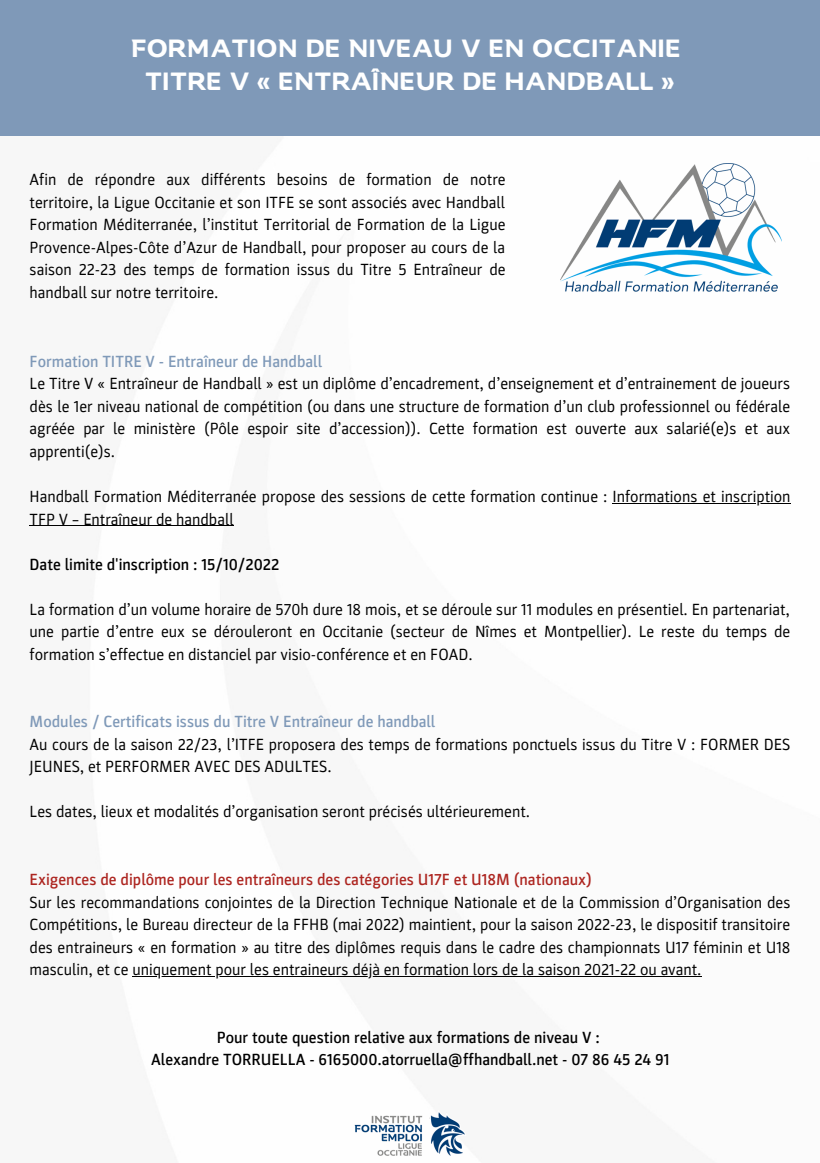
<style>
.page{position:relative;width:820px;height:1163px;background:#fff}
.page>*{position:absolute;margin:0;border:0;box-sizing:border-box;transform-origin:0 0}
.t1{font:23.75px/32.9px "FF Hand";color:#fff;text-align:center}
.t2{font:16.25px/22.5px "Parka";color:#000;text-align:justify}
.t3{font:500 16.25px/22.5px "Parka";color:#000;text-align:center}
.t4{font:500 16.25px "Parka";color:#7f99b8}
.t5{font:500 16.25px "Parka";color:#ad2520}
</style>
<div class="page">
<div style="left:0;top:0;width:819px;height:135px;background:#7f99b8"></div>
<img style="left:354px;top:1112px;width:111px;height:44px">
<img style="left:560px;top:163px;width:221px;height:129px">
<hr style="left:612px;top:503px;width:178px;height:1px;background:#000">
<hr style="left:30px;top:525px;width:203px;height:1px;background:#000">
<hr style="left:132px;top:976px;width:569px;height:1px;background:#000">
<h1 class="t1" style="left:131px;top:34px;width:551px">FORMATION DE NIVEAU V EN OCCITANIE<br>TITRE V « ENTRAÎNEUR DE HANDBALL »</h1>
<p class="t2" style="left:30px;top:169px;width:477px">Afin de répondre aux différents besoins de formation de notre territoire, la Ligue Occitanie et son ITFE se sont associés avec Handball Formation Méditerranée, l’institut Territorial de Formation de la Ligue Provence-Alpes-Côte d’Azur de Handball, pour proposer au cours de la saison 22-23 des temps de formation issus du Titre 5 Entraîneur de handball sur notre territoire.</p>
<p class="t4" style="left:30px;top:352px;width:294px">Formation TITRE V - Entraîneur de Handball</p>
<p class="t2" style="left:30px;top:373px;width:762px">Le Titre V « Entraîneur de Handball » est un diplôme d’encadrement, d’enseignement et d’entrainement de joueurs dès le 1er niveau national de compétition (ou dans une structure de formation d’un club professionnel ou fédérale agréée par le ministère (Pôle espoir site d’accession)). Cette formation est ouverte aux salarié(e)s et aux apprenti(e)s.</p>
<p class="t2" style="left:30px;top:485px;width:762px">Handball Formation Méditerranée propose des sessions de cette formation continue : Informations et inscription<br>TFP V – Entraîneur de handball</p>
<p class="t3" style="left:30px;top:553px;width:251px">Date limite d'inscription : 15/10/2022</p>
<p class="t2" style="left:30px;top:598px;width:762px">La formation d’un volume horaire de 570h dure 18 mois, et se déroule sur 11 modules en présentiel. En partenariat, une partie d’entre eux se dérouleront en Occitanie (secteur de Nîmes et Montpellier). Le reste du temps de formation s’effectue en distanciel par visio-conférence et en FOAD.</p>
<p class="t4" style="left:30px;top:712px;width:407px">Modules / Certificats issus du Titre V Entraîneur de handball</p>
<p class="t2" style="left:30px;top:733px;width:761px">Au cours de la saison 22/23, l’ITFE proposera des temps de formations ponctuels issus du Titre V : FORMER DES<br>JEUNES, et PERFORMER AVEC DES ADULTES.</p>
<p class="t2" style="left:30px;top:801px;width:502px">Les dates, lieux et modalités d’organisation seront précisés ultérieurement.</p>
<p class="t5" style="left:30px;top:870px;width:563px">Exigences de diplôme pour les entraîneurs des catégories U17F et U18M (nationaux)</p>
<p class="t2" style="left:30px;top:891px;width:762px">Sur les recommandations conjointes de la Direction Technique Nationale et de la Commission d’Organisation des Compétitions, le Bureau directeur de la FFHB (mai 2022) maintient, pour la saison 2022-23, le dispositif transitoire des entraineurs « en formation » au titre des diplômes requis dans le cadre des championnats U17 féminin et U18 masculin, et ce uniquement pour les entraineurs déjà en formation lors de la saison 2021-22 ou avant.</p>
<p class="t3" style="left:151px;top:1026px;width:519px">Pour toute question relative aux formations de niveau V :<br>Alexandre TORRUELLA - 6165000.atorruella@ffhandball.net - 07 86 45 24 91</p>
</div>
